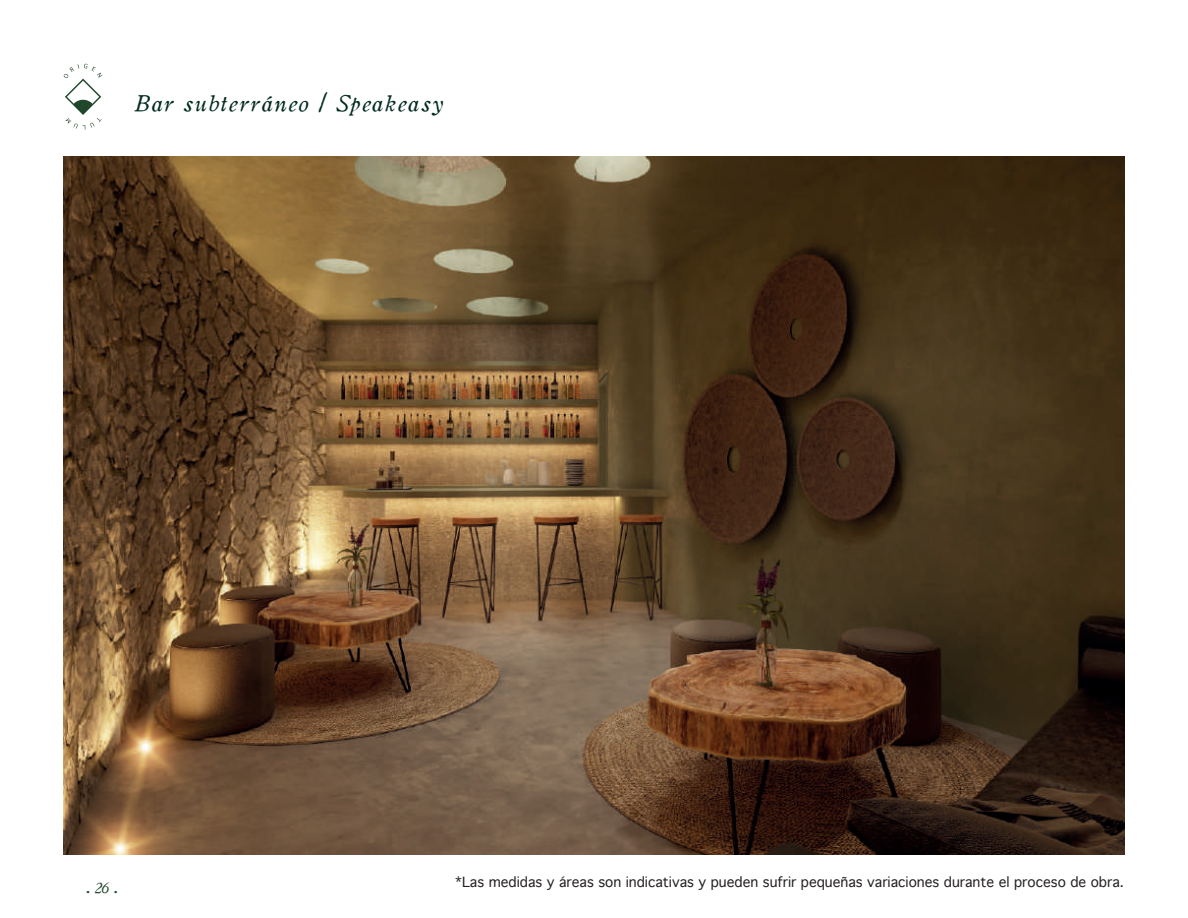
<style>
.page{position:relative;width:1188px;height:918px;background:#fff}
.page>*{position:absolute;margin:0;border:0;box-sizing:border-box;transform-origin:0 0}
.t1{font:22.5px "Oldstyle Italic HPLHS";letter-spacing:.07em;color:#002b20}
.t2{font:15px "Oldstyle Italic HPLHS";color:#20472b}
.t3{font:13.5px "Geneva";color:#231f20}
</style>
<div class="page">
<svg style="left:64px;top:64px;width:38px;height:66px"></svg>
<img style="left:64px;top:157px;width:1060px;height:697px">
<h1 class="t1" style="left:134px;top:86px;width:311px">Bar subterráneo / Speakeasy</h1>
<p class="t2" style="left:86px;top:876px;width:34px">. 26 .</p>
<p class="t3" style="left:455px;top:874px;width:670px">*Las medidas y áreas son indicativas y pueden sufrir pequeñas variaciones durante el proceso de obra.</p>
</div>
